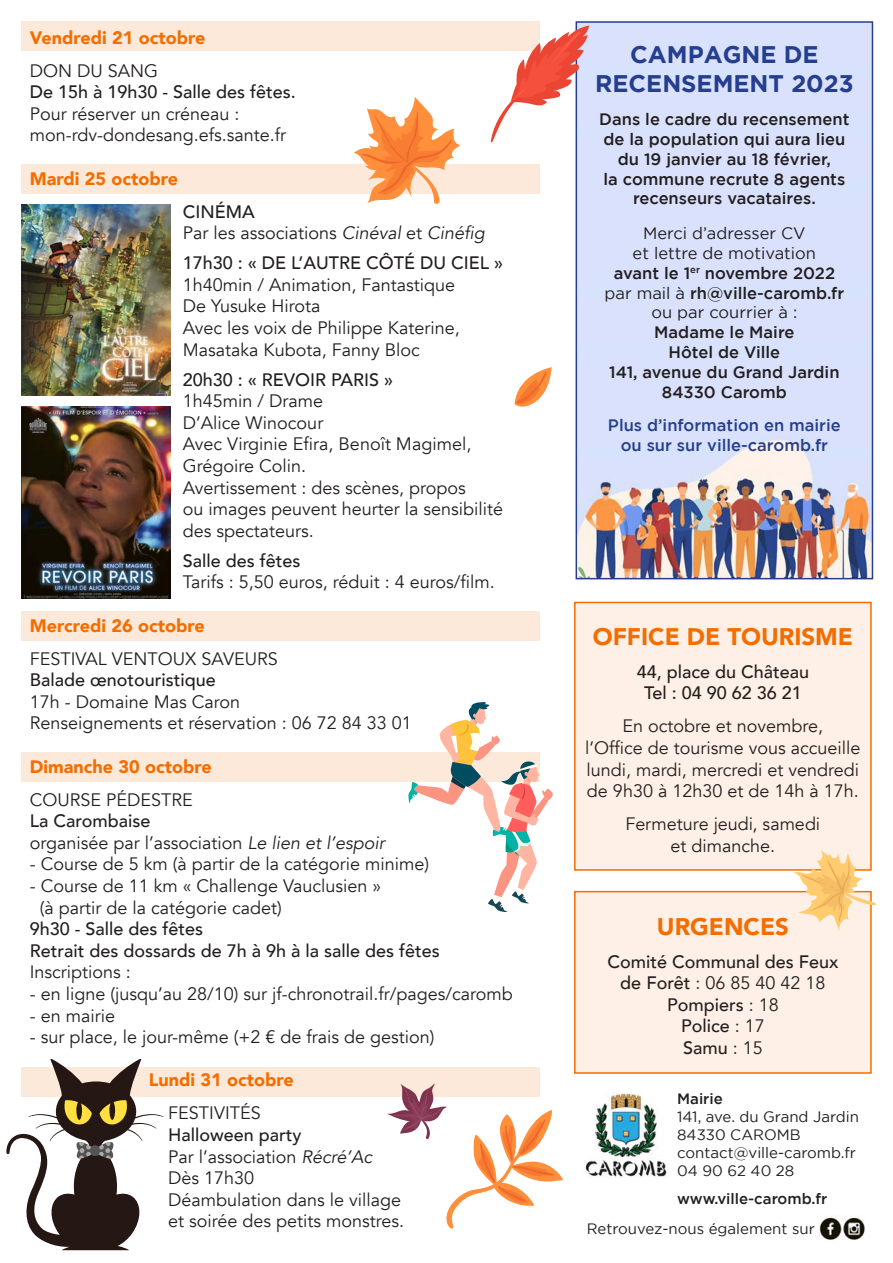
<style>
.page{position:relative;width:893px;height:1263px;background:#fff}
.page>*{position:absolute;margin:0;border:0;box-sizing:border-box;transform-origin:0 0}
.t1{font:700 24px "Gotham";color:#253f8e}
.t2{font:900 24px "Avenir";color:#f36d00}
.t3{font:18px/21.6px "Avenir";color:#231f20}
.t4{font:500 18px/21.6px "Avenir";color:#231f20}
.t5{font:900 18px "Avenir";color:#f36d00}
.t6{font:500 16.5px/19.8px "Gotham";color:#231f20;text-align:center}
.t7{font:16.5px "Gotham";color:#231f20}
.t8{font:500 16.5px "Gotham";color:#253f8e}
.t9{font:15px "Gotham";color:#231f20}
.t10{font:500 15px "Gotham";color:#231f20}
.s1{font-weight:400}
.s2{font-style:italic}
.s3{font-weight:500}
</style>
<div class="page">
<div style="left:21px;top:21px;width:519px;height:30px;background:#fde9d9"></div>
<div style="left:21px;top:164px;width:519px;height:29px;background:#fde9d9"></div>
<div style="left:21px;top:611px;width:519px;height:30px;background:#fde9d9"></div>
<div style="left:21px;top:752px;width:519px;height:29px;background:#fde9d9"></div>
<div style="left:21px;top:1067px;width:519px;height:30px;background:#fde9d9"></div>
<img style="left:21px;top:204px;width:149px;height:191px">
<img style="left:21px;top:407px;width:149px;height:191px">
<img style="left:585px;top:1093px;width:82px;height:85px">
<div style="left:575px;top:602px;width:296px;height:268px;background:#fef0e6"></div>
<div style="left:574px;top:602px;width:298px;height:269px;border:2px solid #f36d00"></div>
<img style="left:818px;top:1217px;width:47px;height:23px">
<div style="left:575px;top:892px;width:296px;height:181px;background:#fef0e6"></div>
<div style="left:574px;top:891px;width:298px;height:183px;border:2px solid #f36d00"></div>
<img style="left:579px;top:24px;width:291px;height:552px">
<div style="left:576px;top:21px;width:297px;height:558px;border:2px solid #253f8e"></div>
<svg style="left:354px;top:97px;width:107px;height:107px"></svg>
<svg style="left:491px;top:26px;width:98px;height:117px"></svg>
<svg style="left:6px;top:1058px;width:158px;height:192px"></svg>
<svg style="left:793px;top:850px;width:83px;height:82px"></svg>
<svg style="left:406px;top:702px;width:147px;height:211px"></svg>
<svg style="left:514px;top:367px;width:38px;height:40px"></svg>
<svg style="left:387px;top:1083px;width:176px;height:146px"></svg>
<p class="t5" style="left:30px;top:22px;width:177px">Vendredi 21 octobre</p>
<p class="t3" style="left:30px;top:60px;width:130px">DON DU SANG</p>
<p class="t4" style="left:30px;top:80px;width:268px">De 15h à 19h30 - Salle des fêtes.<br><span class="s1">Pour réserver un créneau :</span></p>
<p class="t3" style="left:30px;top:125px;width:258px">mon-rdv-dondesang.efs.sante.fr</p>
<p class="t5" style="left:30px;top:163px;width:150px">Mardi 25 octobre</p>
<p class="t4" style="left:183px;top:199px;width:73px">CINÉMA</p>
<p class="t3" style="left:183px;top:222px;width:304px">Par les associations <span class="s2">Cinéval</span> et <span class="s2">Cinéfig</span></p>
<p class="t3" style="left:183px;top:252px;width:322px"><span class="s3">17h30 : « DE L’AUTRE CÔTÉ DU CIEL »<br></span>1h40min / Animation, Fantastique</p>
<p class="t3" style="left:183px;top:296px;width:139px">De Yusuke Hirota</p>
<p class="t3" style="left:183px;top:317px;width:279px">Avec les voix de Philippe Katerine,</p>
<p class="t3" style="left:183px;top:339px;width:239px">Masataka Kubota, Fanny Bloc</p>
<p class="t4" style="left:183px;top:367px;width:212px">20h30 : « REVOIR PARIS »</p>
<p class="t3" style="left:183px;top:390px;width:142px">1h45min / Drame</p>
<p class="t3" style="left:183px;top:412px;width:142px">D’Alice Winocour</p>
<p class="t3" style="left:183px;top:434px;width:290px">Avec Virginie Efira, Benoît Magimel,</p>
<p class="t3" style="left:183px;top:455px;width:125px">Grégoire Colin.</p>
<p class="t3" style="left:183px;top:477px;width:285px">Avertissement : des scènes, propos</p>
<p class="t3" style="left:183px;top:498px;width:322px">ou images peuvent heurter la sensibilité</p>
<p class="t3" style="left:183px;top:520px;width:132px">des spectateurs.</p>
<p class="t4" style="left:183px;top:549px;width:119px">Salle des fêtes</p>
<p class="t3" style="left:183px;top:572px;width:314px">Tarifs : 5,50 euros, réduit : 4 euros/film.</p>
<p class="t5" style="left:30px;top:610px;width:176px">Mercredi 26 octobre</p>
<p class="t3" style="left:30px;top:648px;width:250px">FESTIVAL VENTOUX SAVEURS</p>
<p class="t4" style="left:30px;top:668px;width:188px">Balade œnotouristique</p>
<p class="t3" style="left:30px;top:691px;width:212px">17h - Domaine Mas Caron</p>
<p class="t3" style="left:30px;top:713px;width:384px">Renseignements et réservation : 06 72 84 33 01</p>
<p class="t5" style="left:30px;top:751px;width:183px">Dimanche 30 octobre</p>
<p class="t3" style="left:30px;top:789px;width:165px">COURSE PÉDESTRE</p>
<p class="t4" style="left:30px;top:809px;width:122px">La Carombaise</p>
<p class="t3" style="left:30px;top:832px;width:356px">organisée par l’association <span class="s2">Le lien et l’espoir</span></p>
<p class="t3" style="left:30px;top:854px;width:401px">- Course de 5 km (à partir de la catégorie minime)</p>
<p class="t3" style="left:30px;top:875px;width:353px">- Course de 11 km « Challenge Vauclusien »</p>
<p class="t3" style="left:40px;top:897px;width:243px">(à partir de la catégorie cadet)</p>
<p class="t4" style="left:30px;top:917px;width:175px">9h30 - Salle des fêtes</p>
<p class="t4" style="left:30px;top:939px;width:412px">Retrait des dossards de 7h à 9h à la salle des fêtes</p>
<p class="t3" style="left:30px;top:962px;width:103px">Inscriptions :</p>
<p class="t3" style="left:30px;top:983px;width:485px">- en ligne (jusqu’au 28/10) sur jf-chronotrail.fr/pages/caromb</p>
<p class="t3" style="left:30px;top:1005px;width:87px">- en mairie</p>
<p class="t3" style="left:30px;top:1026px;width:406px">- sur place, le jour-même (+2 € de frais de gestion)</p>
<p class="t5" style="left:149px;top:1065px;width:146px">Lundi 31 octobre</p>
<p class="t3" style="left:168px;top:1103px;width:94px">FESTIVITÉS</p>
<p class="t4" style="left:168px;top:1123px;width:135px">Halloween party</p>
<p class="t3" style="left:168px;top:1146px;width:206px">Par l’association <span class="s2">Récré’Ac</span></p>
<p class="t3" style="left:168px;top:1167px;width:235px">Dès 17h30<br>Déambulation dans le village</p>
<p class="t3" style="left:168px;top:1211px;width:237px">et soirée des petits monstres.</p>
<p class="t1" style="left:630px;top:41px;width:190px">CAMPAGNE DE</p>
<p class="t1" style="left:595px;top:70px;width:260px">RECENSEMENT 2023</p>
<p class="t6" style="left:599px;top:109px;width:252px">Dans le cadre du recensement</p>
<p class="t6" style="left:603px;top:129px;width:243px">de la population qui aura lieu</p>
<p class="t6" style="left:618px;top:149px;width:215px">du 19 janvier au 18 février,</p>
<p class="t6" style="left:603px;top:168px;width:243px">la commune recrute 8 agents recenseurs vacataires.</p>
<p class="t7" style="left:643px;top:224px;width:164px">Merci d’adresser CV</p>
<p class="t7" style="left:633px;top:244px;width:185px">et lettre de motivation</p>
<p class="t6" style="left:614px;top:263px;width:223px">avant le 1<sup>er</sup> novembre 2022</p>
<p class="t6" style="left:605px;top:282px;width:241px"><span class="s1">par mail à</span> rh@ville-caromb.fr</p>
<p class="t7" style="left:651px;top:303px;width:147px">ou par courrier à :</p>
<p class="t6" style="left:654px;top:322px;width:142px">Madame le Maire</p>
<p class="t6" style="left:669px;top:342px;width:113px">Hôtel de Ville</p>
<p class="t6" style="left:609px;top:362px;width:232px">141, avenue du Grand Jardin</p>
<p class="t6" style="left:662px;top:381px;width:126px">84330 Caromb</p>
<p class="t8" style="left:608px;top:416px;width:234px">Plus d’information en mairie</p>
<p class="t8" style="left:621px;top:435px;width:209px">ou sur sur ville-caromb.fr</p>
<p class="t2" style="left:593px;top:616px;width:262px">OFFICE DE TOURISME</p>
<p class="t4" style="left:637px;top:660px;width:174px;text-align:center">44, place du Château<br>Tel : 04 90 62 36 21</p>
<p class="t3" style="left:585px;top:716px;width:277px;text-align:center">En octobre et novembre,<br>l’Office de tourisme vous accueille</p>
<p class="t3" style="left:587px;top:759px;width:274px">lundi, mardi, mercredi et vendredi</p>
<p class="t3" style="left:587px;top:780px;width:273px">de 9h30 à 12h30 et de 14h à 17h.</p>
<p class="t3" style="left:625px;top:813px;width:196px">Fermeture jeudi, samedi</p>
<p class="t3" style="left:671px;top:835px;width:106px">et dimanche.</p>
<p class="t2" style="left:657px;top:906px;width:134px">URGENCES</p>
<p class="t4" style="left:607px;top:949px;width:233px">Comité Communal des Feux</p>
<p class="t3" style="left:620px;top:972px;width:207px"><span class="s3">de Forêt</span> : 06 85 40 42 18</p>
<p class="t4" style="left:667px;top:993px;width:113px">Pompiers <span class="s1">: 18</span></p>
<p class="t4" style="left:681px;top:1014px;width:85px">Police <span class="s1">: 17</span></p>
<p class="t4" style="left:683px;top:1036px;width:81px">Samu <span class="s1">: 15</span></p>
<p class="t10" style="left:677px;top:1090px;width:47px">Mairie</p>
<p class="t9" style="left:677px;top:1108px;width:183px">141, ave. du Grand Jardin</p>
<p class="t9" style="left:677px;top:1126px;width:125px">84330 CAROMB</p>
<p class="t9" style="left:677px;top:1144px;width:180px">contact@ville-caromb.fr</p>
<p class="t9" style="left:677px;top:1162px;width:119px">04 90 62 40 28</p>
<p class="t10" style="left:677px;top:1190px;width:152px">www.ville-caromb.fr</p>
<p class="t9" style="left:587px;top:1221px;width:229px">Retrouvez-nous également sur</p>
</div>
